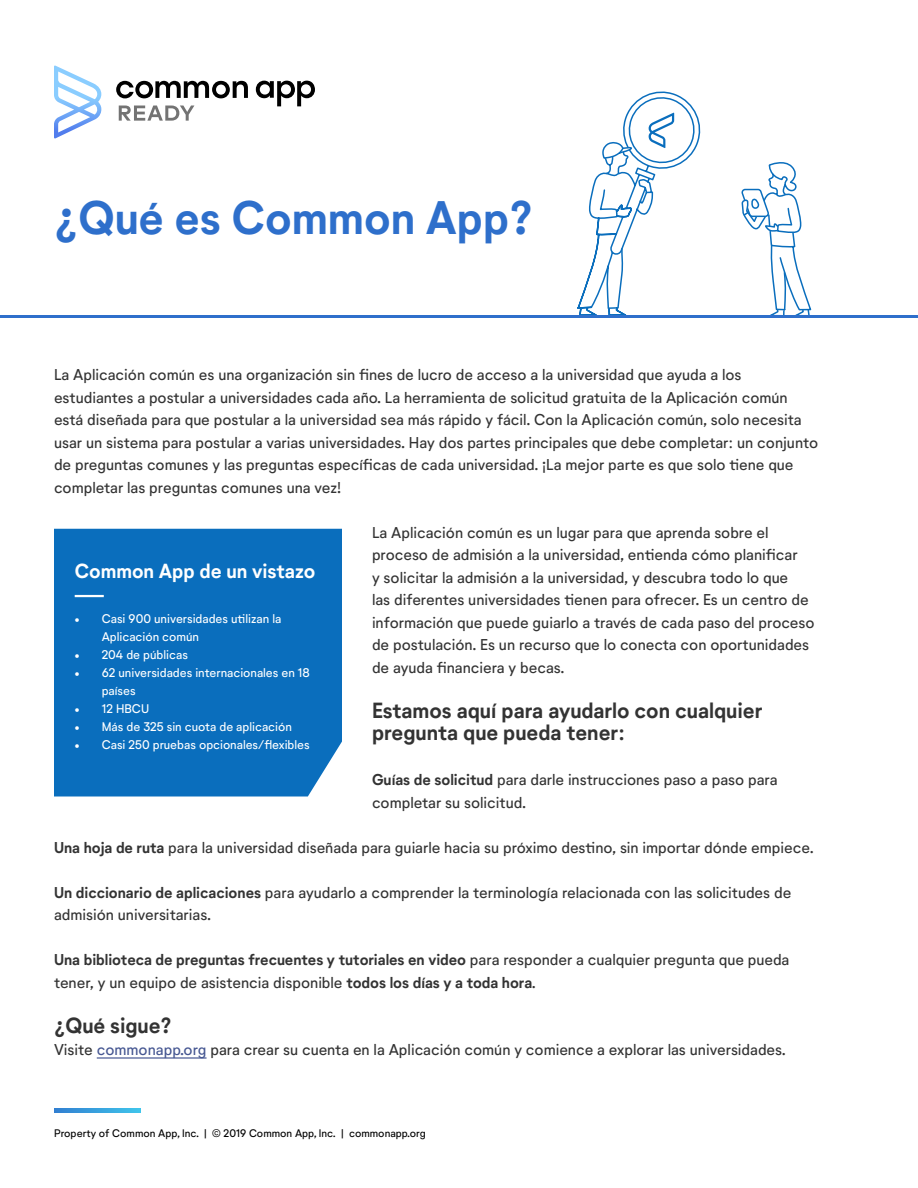
<style>
.page{position:relative;width:918px;height:1188px;background:#fff}
.page>*{position:absolute;margin:0;border:0;box-sizing:border-box;transform-origin:0 0}
.t1{font:700 45px "Neutrif Studio";color:#2e6fcb}
.t2{font:700 21px/22.5px "Neutrif Studio";color:#333}
.t3{font:700 19.5px "Neutrif Studio";color:#fff}
.t4{font:15px/22.5px "Neutrif Studio";color:#333}
.t5{font:12px/18px "Neutrif Studio";color:#fff}
.t6{font:10.5px "Neutrif Studio";color:#000}
.s1{font-weight:700}
.s2{color:#465792}
</style>
<div class="page">
<svg style="left:119px;top:106px;width:75px;height:15px"></svg>
<svg style="left:54px;top:66px;width:48px;height:73px"></svg>
<svg style="left:256px;top:81px;width:59px;height:25px"></svg>
<svg style="left:116px;top:81px;width:132px;height:17px"></svg>
<svg style="left:54px;top:1108px;width:87px;height:5px"></svg>
<svg style="left:577px;top:91px;width:124px;height:224px"></svg>
<svg style="left:741px;top:162px;width:71px;height:153px"></svg>
<hr style="left:97px;top:1057px;width:110px;height:2px;background:#465792">
<hr style="left:0;top:315px;width:918px;height:3px;background:#2e6fcb">
<div style="left:54px;top:529px;width:288px;height:267px;background:#0a6ebd"></div>
<hr style="left:75px;top:595px;width:29px;height:2px;background:#fff">
<h1 class="t1" style="left:54px;top:190px;width:481px">¿Qué es Common App?</h1>
<p class="t4" style="left:54px;top:364px;width:766px">La Aplicación común es una organización sin fines de lucro de acceso a la universidad que ayuda a los estudiantes a postular a universidades cada año. La herramienta de solicitud gratuita de la Aplicación común está diseñada para que postular a la universidad sea más rápido y fácil. Con la Aplicación común, solo necesita usar un sistema para postular a varias universidades. Hay dos partes principales que debe completar: un conjunto de preguntas comunes y las preguntas específicas de cada universidad. ¡La mejor parte es que solo tiene que completar las preguntas comunes una vez!</p>
<p class="t4" style="left:372px;top:521px;width:444px">La Aplicación común es un lugar para que aprenda sobre el proceso de admisión a la universidad, entienda cómo planificar<br>y solicitar la admisión a la universidad, y descubra todo lo que<br>las diferentes universidades tienen para ofrecer. Es un centro de información que puede guiarlo a través de cada paso del proceso de postulación. Es un recurso que lo conecta con oportunidades de ayuda financiera y becas.</p>
<h2 class="t2" style="left:372px;top:699px;width:392px">Estamos aquí para ayudarlo con cualquier pregunta que pueda tener:</h2>
<p class="t4" style="left:372px;top:769px;width:407px"><span class="s1">Guías de solicitud</span> para darle instrucciones paso a paso para completar su solicitud.</p>
<p class="t4" style="left:54px;top:836px;width:761px"><span class="s1">Una hoja de ruta</span> para la universidad diseñada para guiarle hacia su próximo destino, sin importar dónde empiece.</p>
<p class="t4" style="left:54px;top:881px;width:739px"><span class="s1">Un diccionario de aplicaciones</span> para ayudarlo a comprender la terminología relacionada con las solicitudes de admisión universitarias.</p>
<p class="t4" style="left:54px;top:949px;width:737px"><span class="s1">Una biblioteca de preguntas frecuentes y tutoriales en video</span> para responder a cualquier pregunta que pueda tener, y un equipo de asistencia disponible <span class="s1">todos los días y a toda hora</span>.</p>
<h2 class="t2" style="left:54px;top:1014px;width:119px">¿Qué sigue?</h2>
<p class="t4" style="left:54px;top:1039px;width:733px">Visite <span class="s2">commonapp.org</span> para crear su cuenta en la Aplicación común y comience a explorar las universidades.</p>
<h3 class="t3" style="left:75px;top:559px;width:242px">Common App de un vistazo</h3>
<p class="t5" style="left:102px;top:610px;width:181px;text-indent:-27px">• Casi 900 universidades utilizan la<br>Aplicación común</p>
<p class="t5" style="left:75px;top:646px;width:115px">• 204 de públicas</p>
<p class="t5" style="left:102px;top:664px;width:210px;text-indent:-27px">• 62 universidades internacionales en 18 países</p>
<p class="t5" style="left:75px;top:700px;width:76px">• 12 HBCU</p>
<p class="t5" style="left:75px;top:718px;width:219px">• Más de 325 sin cuota de aplicación</p>
<p class="t5" style="left:75px;top:736px;width:236px">• Casi 250 pruebas opcionales/flexibles</p>
<p class="t6" style="left:54px;top:1127px;width:373px">Property of Common App, Inc. | © 2019 Common App, Inc. | commonapp.org</p>
</div>
